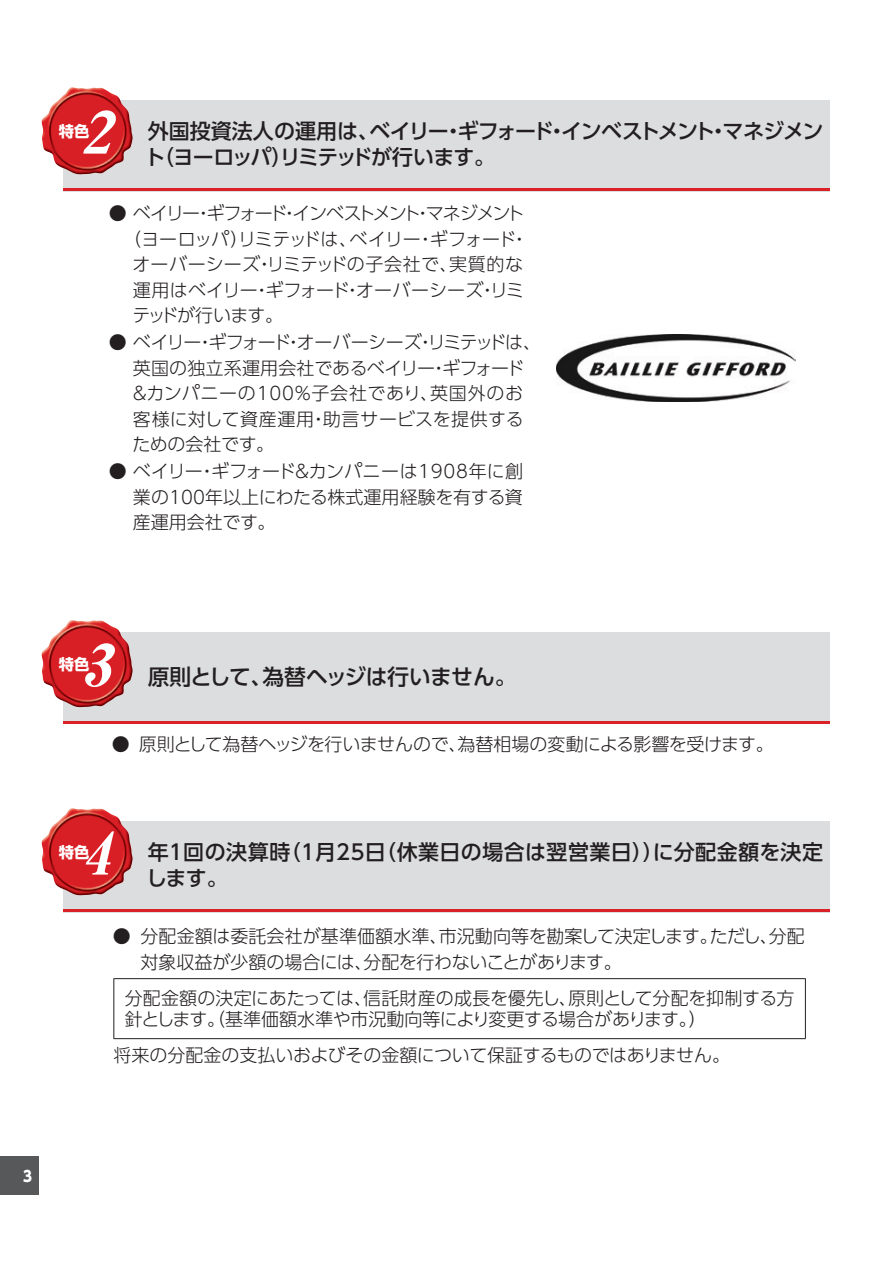
<style>
.page{position:relative;width:893px;height:1263px;background:#fff}
.page>*{position:absolute;margin:0;border:0;box-sizing:border-box;transform-origin:0 0}
.t1{font:italic 58.5px "Midashi Min Pr 5 MA31";color:#fff;scale:1.04 1}
.t2{font:500 21.75px "UD Shin Go Pro";letter-spacing:-.02em;color:#231f20}
.t3{font:500 21px/25.5px "UD Shin Go Pro";letter-spacing:-.045em;color:#231f20}
.t4{font:500 21px/25.5px "UD Shin Go Pro";letter-spacing:.02em;color:#231f20}
.t5{font:300 18px/25.5px "UD Shin Go Pro";letter-spacing:-.01em;color:#231f20}
.t6{font:300 18px "UD Shin Go Pro";letter-spacing:-.03em;color:#231f20}
.t7{font:300 18px "UD Shin Go Pro";letter-spacing:-.11em;color:#231f20}
.t8{font:300 18px "UD Shin Go Pro";letter-spacing:-.045em;color:#231f20}
.t9{font:300 18px "UD Shin Go Pro";letter-spacing:.02em;color:#231f20}
.t10{font:300 18px "UD Shin Go Pro";letter-spacing:-.05em;color:#231f20}
.t11{font:700 15.3px "UD Shin Go Pro";color:#fff}
.t12{font:800 15px "UD Shin Go Pro";color:#fff;scale:.9 1}
</style>
<div class="page">
<div style="left:0;top:1157px;width:38px;height:38px;background:#57585a"></div>
<div style="left:63px;top:100px;width:766px;height:91px;background:#dcdddf"></div>
<hr style="left:63px;top:188px;width:766px;height:3px;background:#da2128">
<img style="left:41px;top:87px;width:92px;height:88px">
<img style="left:557px;top:335px;width:238px;height:66px">
<div style="left:63px;top:633px;width:766px;height:91px;background:#dcdddf"></div>
<hr style="left:63px;top:721px;width:766px;height:3px;background:#da2128">
<img style="left:41px;top:620px;width:92px;height:87px">
<div style="left:63px;top:821px;width:766px;height:91px;background:#dcdddf"></div>
<hr style="left:63px;top:909px;width:766px;height:3px;background:#da2128">
<img style="left:41px;top:808px;width:92px;height:88px">
<hr style="left:113px;top:978px;width:693px;height:1px;background:#231f20">
<hr style="left:113px;top:979px;width:1px;height:59px;background:#231f20">
<hr style="left:805px;top:979px;width:1px;height:59px;background:#231f20">
<hr style="left:113px;top:1038px;width:693px;height:1px;background:#231f20">
<h1 class="t1" style="left:80px;top:87px;width:49px">2</h1>
<p class="t3" style="left:144px;top:118px;width:681px">外国投資法人の運用は、ベイリー・ギフォード・インベストメント・マネジメント（ヨーロッパ）リミテッドが行います。</p>
<p class="t7" style="left:109px;top:199px;width:417px">● ベイリー・ギフォード・インベストメント・マネジメント</p>
<p class="t8" style="left:123px;top:224px;width:407px">（ヨーロッパ）リミテッドは、ベイリー・ギフォード・</p>
<p class="t9" style="left:132px;top:250px;width:392px">オーバーシーズ・リミテッドの子会社で、実質的な</p>
<p class="t5" style="left:133px;top:277px;width:393px">運用はベイリー・ギフォード・オーバーシーズ・リミ</p>
<p class="t10" style="left:132px;top:301px;width:152px">テッドが行います。</p>
<p class="t5" style="left:131px;top:329px;width:412px;text-indent:-22px">● ベイリー・ギフォード・オーバーシーズ・リミテッドは、英国の独立系運用会社であるベイリー・ギフォード＆カンパニーの100％子会社であり、英国外のお客様に対して資産運用・助言サービスを提供するための会社です。</p>
<p class="t5" style="left:133px;top:458px;width:392px;text-align:justify;text-indent:-24px">● ベイリー・ギフォード＆カンパニーは1908年に創業の100年以上にわたる株式運用経験を有する資産運用会社です。</p>
<p class="t11" style="left:59px;top:119px;width:32px">特色</p>
<h1 class="t1" style="left:80px;top:619px;width:49px">3</h1>
<p class="t11" style="left:59px;top:652px;width:32px">特色</p>
<p class="t2" style="left:148px;top:659px;width:370px">原則として、為替ヘッジは行いません。</p>
<p class="t6" style="left:112px;top:729px;width:663px">● 原則として為替ヘッジを行いませんので、為替相場の変動による影響を受けます。</p>
<h1 class="t1" style="left:80px;top:808px;width:49px">4</h1>
<p class="t4" style="left:146px;top:839px;width:678px">年１回の決算時（１月25日（休業日の場合は翌営業日））に分配金額を決定します。</p>
<p class="t11" style="left:59px;top:840px;width:32px">特色</p>
<p class="t5" style="left:140px;top:923px;width:666px;text-indent:-28px">● 分配金額は委託会社が基準価額水準、市況動向等を勘案して決定します。ただし、分配対象収益が少額の場合には、分配を行わないことがあります。</p>
<p class="t5" style="left:125px;top:987px;width:671px;line-height:21px">分配金額の決定にあたっては、信託財産の成長を優先し、原則として分配を抑制する方針とします。（基準価額水準や市況動向等により変更する場合があります。）</p>
<p class="t5" style="left:113px;top:1042px;width:618px">将来の分配金の支払いおよびその金額について保証するものではありません。</p>
<p class="t12" style="left:23px;top:1163px;width:11px">3</p>
</div>
